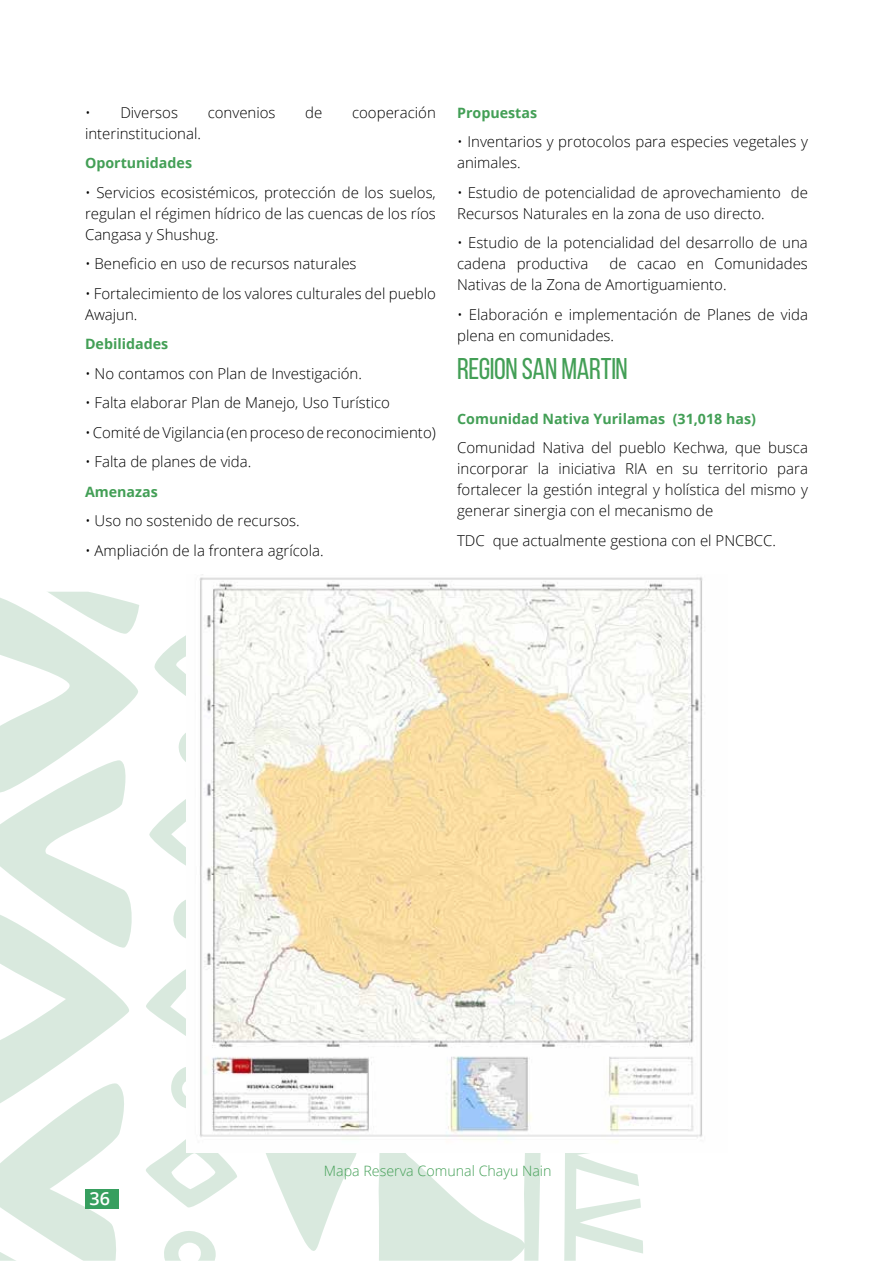
<style>
.page{position:relative;width:893px;height:1263px;background:#fff}
.page>*{position:absolute;margin:0;border:0;box-sizing:border-box;transform-origin:0 0}
.t1{font:30px "Bebas Neue";letter-spacing:-.01em;color:#439f56}
.t2{font:600 18px "Open Sans";color:#fff}
.t3{font:300 15px/21px "Open Sans";color:#000}
.t4{font:700 14.25px "Open Sans";color:#439f56}
.t5{font:300 14.25px "Open Sans";color:#439f56}
</style>
<div class="page">
<svg style="left:266px;top:1153px;width:80px;height:98px"></svg>
<svg style="left:346px;top:1153px;width:176px;height:108px"></svg>
<svg style="left:522px;top:1153px;width:121px;height:108px"></svg>
<svg style="left:0;top:592px;width:237px;height:669px"></svg>
<img style="left:186px;top:577px;width:517px;height:575px">
<p class="t3" style="left:85px;top:101px;width:94px">• Diversos</p>
<p class="t3" style="left:208px;top:101px;width:69px">convenios</p>
<p class="t3" style="left:305px;top:101px;width:19px">de</p>
<p class="t3" style="left:352px;top:101px;width:85px">cooperación</p>
<p class="t3" style="left:85px;top:122px;width:117px">interinstitucional.</p>
<p class="t4" style="left:85px;top:153px;width:109px">Oportunidades</p>
<p class="t3" style="left:85px;top:181px;width:352px;text-align:justify">• Servicios ecosistémicos, protección de los suelos, regulan el régimen hídrico de las cuencas de los ríos Cangasa y Shushug.</p>
<p class="t3" style="left:85px;top:253px;width:273px">• Beneficio en uso de recursos naturales</p>
<p class="t3" style="left:85px;top:282px;width:352px">• Fortalecimiento de los valores culturales del pueblo<br>Awajun.</p>
<p class="t4" style="left:85px;top:334px;width:85px">Debilidades</p>
<p class="t3" style="left:85px;top:362px;width:278px">• No contamos con Plan de Investigación.</p>
<p class="t3" style="left:85px;top:392px;width:307px">• Falta elaborar Plan de Manejo, Uso Turístico</p>
<p class="t3" style="left:85px;top:421px;width:352px">• Comité de Vigilancia (en proceso de reconocimiento)</p>
<p class="t3" style="left:85px;top:451px;width:168px">• Falta de planes de vida.</p>
<p class="t4" style="left:85px;top:482px;width:74px">Amenazas</p>
<p class="t3" style="left:85px;top:510px;width:216px">• Uso no sostenido de recursos.</p>
<p class="t3" style="left:85px;top:539px;width:240px">• Ampliación de la frontera agrícola.</p>
<p class="t4" style="left:457px;top:103px;width:81px">Propuestas</p>
<p class="t3" style="left:457px;top:131px;width:352px">• Inventarios y protocolos para especies vegetales y animales.</p>
<p class="t3" style="left:457px;top:181px;width:352px">• Estudio de potencialidad de aprovechamiento de<br>Recursos Naturales en la zona de uso directo.</p>
<p class="t3" style="left:457px;top:232px;width:352px">• Estudio de la potencialidad del desarrollo de una cadena productiva</p>
<p class="t3" style="left:457px;top:253px;width:352px;text-indent:152px">de cacao en Comunidades<br>Nativas de la Zona de Amortiguamiento.</p>
<p class="t3" style="left:457px;top:303px;width:352px">• Elaboración e implementación de Planes de vida plena en comunidades.</p>
<h1 class="t1" style="left:457px;top:353px;width:172px">REGION SAN MARTIN</h1>
<p class="t4" style="left:457px;top:409px;width:300px">Comunidad Nativa Yurilamas (31,018 has)</p>
<p class="t3" style="left:457px;top:437px;width:352px;text-align:justify">Comunidad Nativa del pueblo Kechwa, que busca incorporar la iniciativa RIA en su territorio para fortalecer la gestión integral y holística del mismo y generar sinergia con el mecanismo de</p>
<p class="t3" style="left:457px;top:529px;width:320px">TDC que actualmente gestiona con el PNCBCC.</p>
<p class="t2" style="left:90px;top:1186px;width:22px">36</p>
<p class="t5" style="left:324px;top:1161px;width:229px">Mapa Reserva Comunal Chayu Nain</p>
</div>
